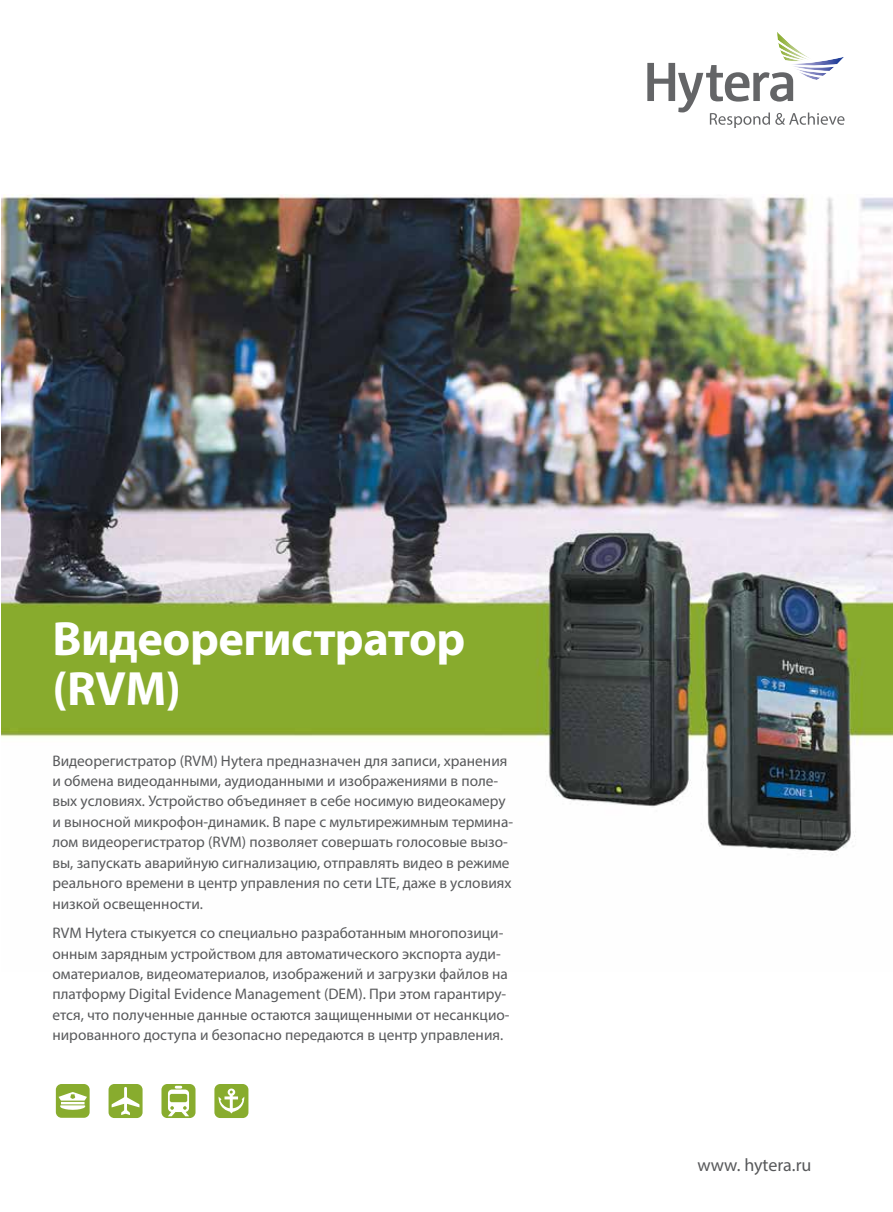
<style>
.page{position:relative;width:893px;height:1212px;background:#fff}
.page>*{position:absolute;margin:0;border:0;box-sizing:border-box;transform-origin:0 0}
.t1{font:700 48.3px/49.9px "Myriad Pro";letter-spacing:-.01em;color:#fff}
.t2{font:18px "Myriad Pro";color:#58595b}
.t3{font:15.3px/20.4px "Myriad Pro";color:#58595b}
</style>
<div class="page">
<div style="left:109px;top:1084px;width:34px;height:34px;background:#88ac2e;border-radius:6px"></div>
<svg style="left:112px;top:1087px;width:28px;height:28px"></svg>
<div style="left:56px;top:1084px;width:34px;height:34px;background:#88ac2e;border-radius:6px"></div>
<svg style="left:59px;top:1092px;width:28px;height:18px"></svg>
<div style="left:161px;top:1084px;width:34px;height:34px;background:#88ac2e;border-radius:6px"></div>
<svg style="left:168px;top:1086px;width:21px;height:30px"></svg>
<div style="left:214px;top:1084px;width:34px;height:34px;background:#88ac2e;border-radius:6px"></div>
<svg style="left:218px;top:1088px;width:26px;height:25px"></svg>
<svg style="left:647px;top:32px;width:197px;height:96px"></svg>
<img style="left:1px;top:194px;width:892px;height:661px">
<h1 class="t1" style="left:52px;top:618px;width:414px">Видеорегистратор (RVM)</h1>
<p class="t3" style="left:52px;top:752px;width:462px">Видеорегистратор (RVM) Hytera предназначен для записи, хранения и обмена видеоданными, аудиоданными и изображениями в поле&shy;вых условиях. Устройство объединяет в себе носимую видеокамеру и выносной микрофон-динамик. В паре с мультирежимным термина&shy;лом видеорегистратор (RVM) позволяет совершать голосовые вызо&shy;вы, запускать аварийную сигнализацию, отправлять видео в режиме реального времени в центр управления по сети LTE, даже в условиях низкой освещенности.</p>
<p class="t3" style="left:52px;top:924px;width:459px">RVM Hytera стыкуется со специально разработанным многопозици&shy;онным зарядным устройством для автоматического экспорта ауди&shy;оматериалов, видеоматериалов, изображений и загрузки файлов на платформу Digital Evidence Management (DEM). При этом гарантиру&shy;ется, что полученные данные остаются защищенными от несанкцио&shy;нированного доступа и безопасно передаются в центр управления.</p>
<p class="t2" style="left:697px;top:1159px;width:116px">www. hytera.ru</p>
</div>
